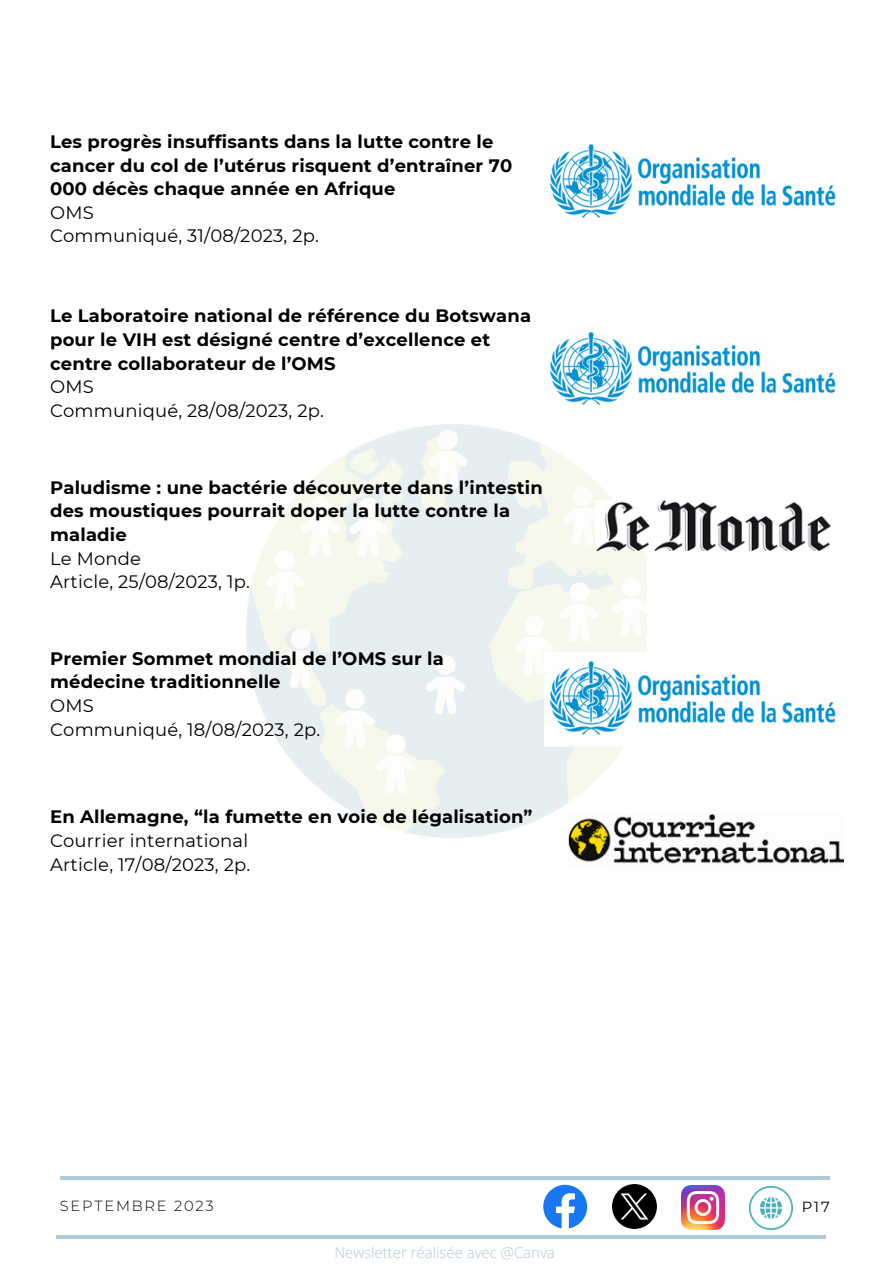
<style>
.page{position:relative;width:893px;height:1264px;background:#fff}
.page>*{position:absolute;margin:0;border:0;box-sizing:border-box;transform-origin:0 0}
.t1{font:700 18px/23.5px "Montserrat";letter-spacing:.01em;color:#000}
.t2{font:18px "Montserrat";letter-spacing:.01em;color:#000}
.t3{font:300 15px "Open Sans";color:#aec9d8}
.t4{font:300 14.7px "Montserrat";letter-spacing:.12em;color:#000}
.t5{font:14.7px "Montserrat";color:#000}
</style>
<div class="page">
<img style="left:246px;top:425px;width:400px;height:412px">
<img style="left:749px;top:1186px;width:43px;height:43px">
<img style="left:681px;top:1185px;width:43px;height:44px">
<img style="left:612px;top:1184px;width:44px;height:44px">
<svg style="left:543px;top:1184px;width:44px;height:44px"></svg>
<hr style="left:60px;top:1176px;width:769px;height:3px;background:#aec9d8">
<hr style="left:56px;top:1235px;width:769px;height:3px;background:#aec9d8">
<img style="left:568px;top:813px;width:275px;height:51px">
<img style="left:549px;top:332px;width:287px;height:73px">
<img style="left:595px;top:501px;width:235px;height:49px">
<img style="left:544px;top:652px;width:292px;height:94px">
<img style="left:549px;top:144px;width:287px;height:74px">
<p class="t1" style="left:50px;top:130px;width:463px">Les progrès insuffisants dans la lutte contre le cancer du col de l’utérus risquent d’entraîner 70<br>000 décès chaque année en Afrique</p>
<p class="t2" style="left:50px;top:201px;width:45px">OMS</p>
<p class="t2" style="left:50px;top:225px;width:270px">Communiqué, 31/08/2023, 2p.</p>
<p class="t1" style="left:50px;top:304px;width:482px">Le Laboratoire national de référence du Botswana pour le VIH est désigné centre d’excellence et centre collaborateur de l’OMS</p>
<p class="t2" style="left:50px;top:376px;width:45px">OMS</p>
<p class="t2" style="left:50px;top:399px;width:275px">Communiqué, 28/08/2023, 2p.</p>
<p class="t1" style="left:50px;top:475px;width:494px">Paludisme : une bactérie découverte dans l’intestin des moustiques pourrait doper la lutte contre la maladie</p>
<p class="t2" style="left:50px;top:547px;width:92px">Le Monde</p>
<p class="t2" style="left:50px;top:570px;width:201px">Article, 25/08/2023, 1p.</p>
<p class="t1" style="left:50px;top:646px;width:395px">Premier Sommet mondial de l’OMS sur la médecine traditionnelle</p>
<p class="t2" style="left:50px;top:694px;width:45px">OMS</p>
<p class="t2" style="left:50px;top:718px;width:271px">Communiqué, 18/08/2023, 2p.</p>
<p class="t1" style="left:50px;top:805px;width:484px">En Allemagne, “la fumette en voie de légalisation”</p>
<p class="t2" style="left:50px;top:829px;width:199px">Courrier international</p>
<p class="t2" style="left:50px;top:853px;width:202px">Article, 17/08/2023, 2p.</p>
<p class="t4" style="left:60px;top:1196px;width:155px">SEPTEMBRE 2023</p>
<p class="t5" style="left:801px;top:1197px;width:29px">P17</p>
<p class="t3" style="left:334px;top:1241px;width:222px">Newsletter réalisée avec @Canva</p>
</div>
